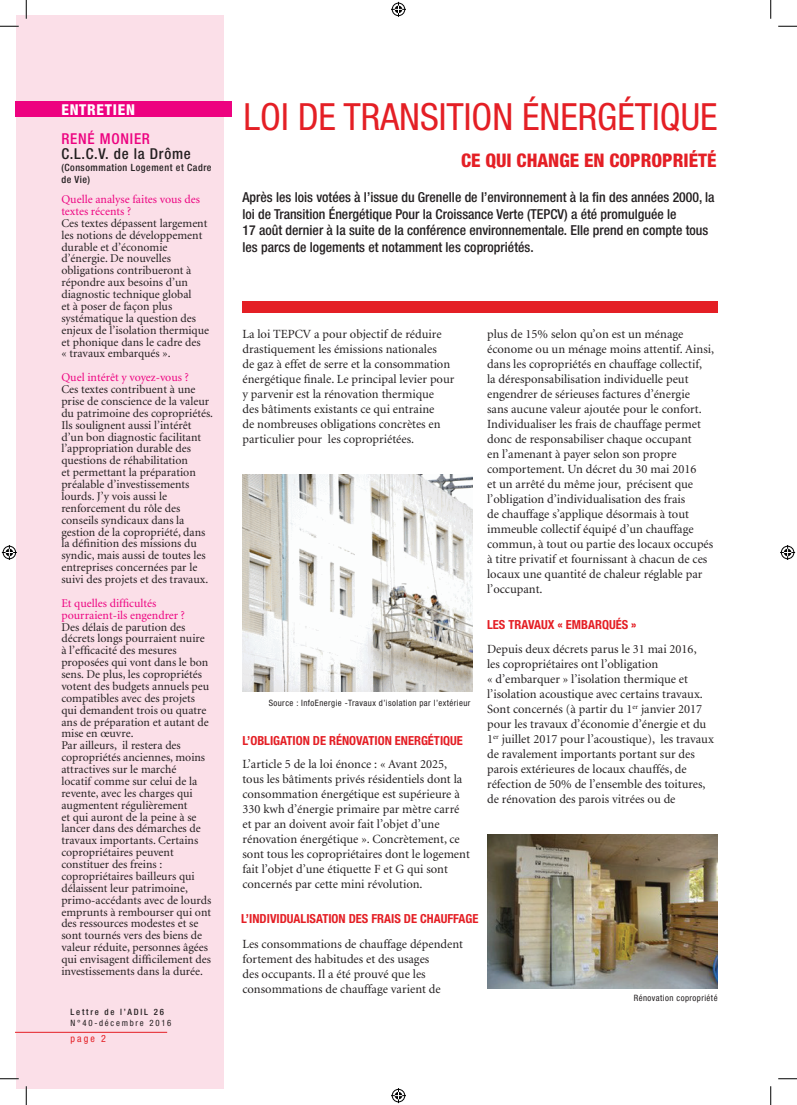
<style>
.page{position:relative;width:797px;height:1105px;background:#fff}
.page>*{position:absolute;margin:0;border:0;box-sizing:border-box;transform-origin:0 0}
.t1{font:condensed 37.5px "Helvetica Neue LT";color:#e41f25}
.t2{font:800 condensed 18.75px "Helvetica Neue LT";color:#e41f25}
.t3{font:500 condensed 15px "Helvetica Neue LT";letter-spacing:.05em;color:#231f20}
.t4{font:500 condensed 15px "Helvetica Neue LT";letter-spacing:.05em;color:#ed0280}
.t5{font:800 condensed 15px "Helvetica Neue LT";letter-spacing:.05em;color:#fff}
.t6{font:500 condensed 13.75px/16.5px "Helvetica Neue LT";color:#231f20}
.t7{font:12.5px/15px "Minion LT";color:#231f20}
.t8{font:700 condensed 12.5px "Helvetica Neue LT";color:#e41f25}
.t9{font:11.88px/11.9px "Minion LT";color:#231f20}
.t10{font:11.88px/11.9px "Minion LT";color:#ed0280}
.t11{font:500 condensed 10px/12px "Helvetica Neue LT";letter-spacing:.05em;color:#231f20}
.t12{font:condensed 10px "Helvetica Neue LT";color:#e41f25}
.t13{font:condensed 8.75px "Helvetica Neue LT";letter-spacing:.05em;color:#231f20}
.t14{font:condensed 8.75px "Helvetica Neue LT";letter-spacing:.2em;color:#231f20}
.t15{font:500 condensed 8.75px "Helvetica Neue LT";letter-spacing:.2em;color:#231f20}
</style>
<div class="page">
<div style="left:16px;top:16px;width:207px;height:1073px;background:#fbdfe8"></div>
<div style="left:16px;top:101px;width:216px;height:16px;background:#ed0280"></div>
<div style="left:242px;top:301px;width:475px;height:12px;background:#e41f25"></div>
<img style="left:487px;top:834px;width:230px;height:154px">
<img style="left:242px;top:475px;width:231px;height:217px">
<hr style="left:16px;top:1032px;width:151px;height:1px;background:#e41f25">
<svg style="left:0;top:25px;width:19px;height:2px"></svg>
<svg style="left:778px;top:25px;width:19px;height:2px"></svg>
<svg style="left:0;top:1078px;width:19px;height:1px"></svg>
<svg style="left:778px;top:1078px;width:19px;height:1px"></svg>
<svg style="left:25px;top:0;width:2px;height:19px"></svg>
<svg style="left:25px;top:1086px;width:2px;height:19px"></svg>
<svg style="left:770px;top:0;width:1px;height:19px"></svg>
<svg style="left:770px;top:1086px;width:1px;height:19px"></svg>
<svg style="left:391px;top:2px;width:15px;height:15px"></svg>
<svg style="left:391px;top:1088px;width:15px;height:15px"></svg>
<svg style="left:2px;top:545px;width:15px;height:15px"></svg>
<svg style="left:780px;top:545px;width:15px;height:15px"></svg>
<p class="t5" style="left:61px;top:100px;width:75px">ENTRETIEN</p>
<p class="t4" style="left:61px;top:129px;width:90px">RENÉ MONIER</p>
<p class="t3" style="left:61px;top:144px;width:131px">C.L.C.V. de la Drôme</p>
<p class="t11" style="left:61px;top:161px;width:152px">(Consommation Logement et Cadre de Vie)</p>
<p class="t10" style="left:61px;top:194px;width:140px">Quelle analyse faites vous des textes récents ?</p>
<p class="t9" style="left:61px;top:217px;width:149px">Ces textes dépassent largement les notions de développement durable et d’économie d’énergie. De nouvelles obligations contribueront à répondre aux besoins d’un diagnostic technique global<br>et à poser de façon plus systématique la question des enjeux de l’isolation thermique et phonique dans le cadre des<br>« travaux embarqués ».</p>
<p class="t10" style="left:61px;top:372px;width:129px">Quel intérêt y voyez-vous ?</p>
<p class="t9" style="left:61px;top:384px;width:153px">Ces textes contribuent à une prise de conscience de la valeur du patrimoine des copropriétés.<br>Ils soulignent aussi l’intérêt d’un bon diagnostic facilitant l’appropriation durable des questions de réhabilitation<br>et permettant la préparation préalable d’investissements lourds. J’y vois aussi le renforcement du rôle des conseils syndicaux dans la gestion de la copropriété, dans la définition des missions du syndic, mais aussi de toutes les entreprises concernées par le suivi des projets et des travaux.</p>
<p class="t10" style="left:61px;top:597px;width:125px">Et quelles difficultés pourraient-ils engendrer ?</p>
<p class="t9" style="left:61px;top:621px;width:151px">Des délais de parution des décrets longs pourraient nuire à l’efficacité des mesures proposées qui vont dans le bon sens. De plus, les copropriétés votent des budgets annuels peu compatibles avec des projets qui demandent trois ou quatre ans de préparation et autant de mise en œuvre.<br>Par ailleurs, il restera des copropriétés anciennes, moins attractives sur le marché<br>locatif comme sur celui de la revente, avec les charges qui augmentent régulièrement<br>et qui auront de la peine à se lancer dans des démarches de travaux importants. Certains copropriétaires peuvent constituer des freins : copropriétaires bailleurs qui délaissent leur patrimoine, primo-accédants avec de lourds emprunts à rembourser qui ont des ressources modestes et se sont tournés vers des biens de valeur réduite, personnes âgées qui envisagent difficilement des investissements dans la durée.</p>
<p class="t15" style="left:71px;top:1007px;width:95px">Lettre de l’ADIL 26</p>
<p class="t14" style="left:71px;top:1018px;width:102px">N°40-décembre 2016</p>
<p class="t12" style="left:71px;top:1033px;width:37px">page 2</p>
<h1 class="t1" style="left:243px;top:95px;width:475px">LOI DE TRANSITION ÉNERGÉTIQUE</h1>
<h2 class="t2" style="left:461px;top:149px;width:257px">CE QUI CHANGE EN COPROPRIÉTÉ</h2>
<p class="t6" style="left:242px;top:189px;width:473px">Après les lois votées à l’issue du Grenelle de l’environnement à la fin des années 2000, la loi de Transition Énergétique Pour la Croissance Verte (TEPCV) a été promulguée le<br>17 août dernier à la suite de la conférence environnementale. Elle prend en compte tous les parcs de logements et notamment les copropriétés.</p>
<p class="t7" style="left:242px;top:327px;width:213px">La loi TEPCV a pour objectif de réduire drastiquement les émissions nationales<br>de gaz à effet de serre et la consommation énergétique finale. Le principal levier pour y parvenir est la rénovation thermique<br>des bâtiments existants ce qui entraine<br>de nombreuses obligations concrètes en particulier pour les copropriétées.</p>
<p class="t7" style="left:487px;top:327px;width:228px">plus de 15% selon qu’on est un ménage économe ou un ménage moins attentif. Ainsi, dans les copropriétés en chauffage collectif,<br>la déresponsabilisation individuelle peut engendrer de sérieuses factures d’énergie sans aucune valeur ajoutée pour le confort.<br>Individualiser les frais de chauffage permet donc de responsabiliser chaque occupant<br>en l’amenant à payer selon son propre comportement. Un décret du 30 mai 2016<br>et un arrêté du même jour, précisent que l’obligation d’individualisation des frais<br>de chauffage s’applique désormais à tout immeuble collectif équipé d’un chauffage commun, à tout ou partie des locaux occupés à titre privatif et fournissant à chacun de ces locaux une quantité de chaleur réglable par l’occupant.</p>
<p class="t13" style="left:269px;top:698px;width:203px">Source : InfoEnergie -Travaux d’isolation par l’extérieur</p>
<p class="t8" style="left:242px;top:733px;width:222px">L’OBLIGATION DE RÉNOVATION ENERGÉTIQUE</p>
<p class="t7" style="left:242px;top:757px;width:229px">L’article 5 de la loi énonce : « Avant 2025, tous les bâtiments privés résidentiels dont la consommation énergétique est supérieure à 330 kwh d’énergie primaire par mètre carré et par an doivent avoir fait l’objet d’une rénovation énergétique ». Concrètement, ce sont tous les copropriétaires dont le logement fait l’objet d’une étiquette F et G qui sont concernés par cette mini révolution.</p>
<p class="t8" style="left:241px;top:911px;width:238px">L’INDIVIDUALISATION DES FRAIS DE CHAUFFAGE</p>
<p class="t7" style="left:242px;top:937px;width:222px">Les consommations de chauffage dépendent fortement des habitudes et des usages<br>des occupants. Il a été prouvé que les consommations de chauffage varient de</p>
<p class="t8" style="left:487px;top:617px;width:151px">LES TRAVAUX « EMBARQUÉS »</p>
<p class="t7" style="left:487px;top:642px;width:228px">Depuis deux décrets parus le 31 mai 2016,<br>les copropriétaires ont l’obligation<br>« d’embarquer » l’isolation thermique et l’isolation acoustique avec certains travaux.<br>Sont concernés (à partir du 1<sup>er</sup> janvier 2017 pour les travaux d’économie d’énergie et du 1<sup>er</sup> juillet 2017 pour l’acoustique), les travaux de ravalement importants portant sur des parois extérieures de locaux chauffés, de réfection de 50% de l’ensemble des toitures, de rénovation des parois vitrées ou de</p>
<p class="t13" style="left:633px;top:993px;width:85px">Rénovation copropriété</p>
</div>
